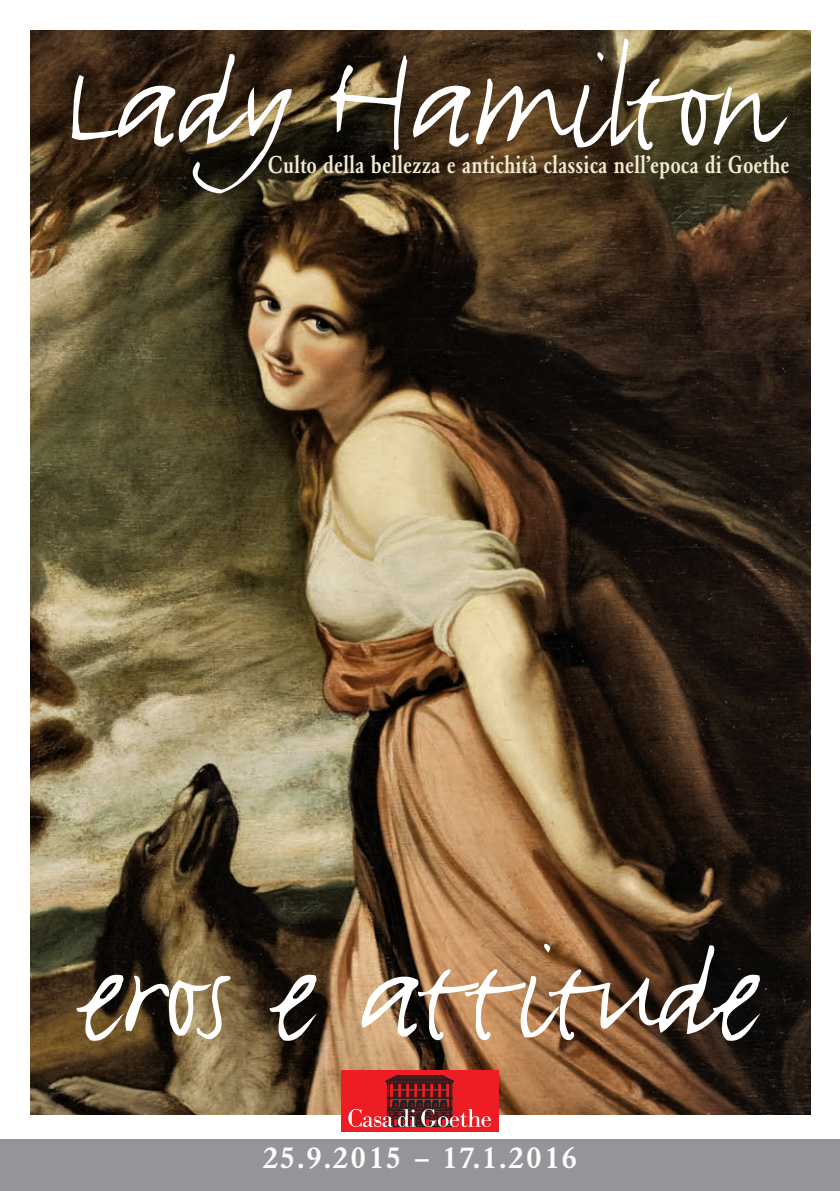
<style>
.page{position:relative;width:840px;height:1191px;background:#fff}
.page>*{position:absolute;margin:0;border:0;box-sizing:border-box;transform-origin:0 0}
.t1{font:152px "FF Justlefthand";letter-spacing:-.01em;color:#fff}
.t2{font:150px "FF Justlefthand";letter-spacing:-.01em;color:#fff}
.t3{font:500 30px "Garamond BE";letter-spacing:.08em;color:#fff}
.t4{font:26px "Courier";color:#fff}
.t5{font:500 condensed 24px "Garamond BE";color:#f1ebd2}
</style>
<div class="page">
<img style="left:30px;top:30px;width:780px;height:1084px">
<div style="left:0;top:1140px;width:839px;height:51px;background:#939598"></div>
<div style="left:341px;top:1070px;width:157px;height:61px;background:#ee1d23"></div>
<svg style="left:348px;top:1075px;width:143px;height:52px"></svg>
<h1 class="t1" style="left:64px;top:-1px;width:712px">Lady Hamilton</h1>
<p class="t5" style="left:268px;top:154px;width:523px">Culto della bellezza e antichità classica nell’epoca di Goethe</p>
<h2 class="t2" style="left:80px;top:891px;width:681px">eros e attitude</h2>
<p class="t3" style="left:263px;top:1145px;width:315px">25.9.2015 – 17.1.2016</p>
<p class="t4" style="left:301px;top:1149px;width:235px">29.1 ? 9.3.2008</p>
</div>
